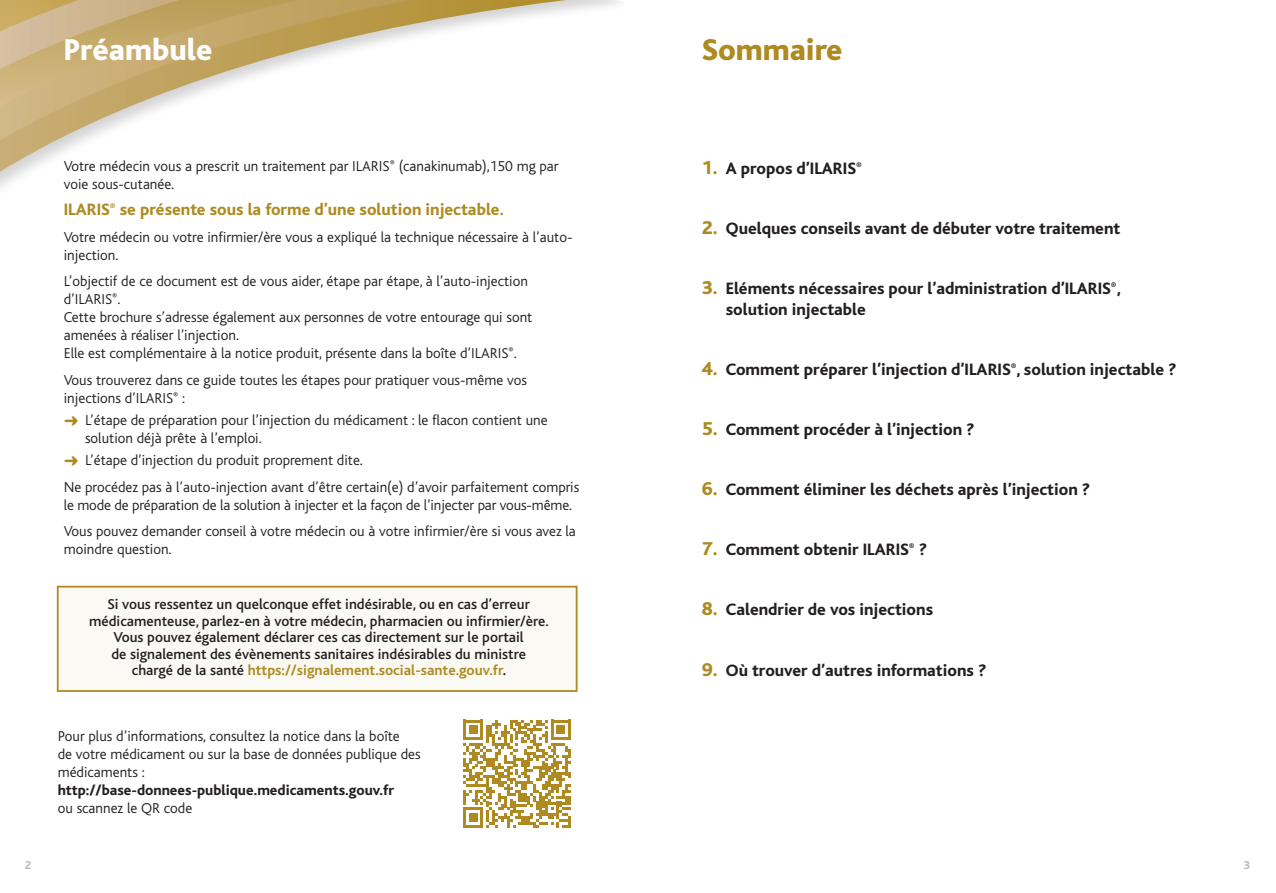
<style>
.page{position:relative;width:1276px;height:893px;background:#fff}
.page>*{position:absolute;margin:0;border:0;box-sizing:border-box;transform-origin:0 0}
.t1{font:800 31.5px "Bliss";color:#fff}
.t2{font:800 31.5px "Bliss";color:#ae8a21}
.t3{font:800 17.25px/21px "Bliss";color:#231f20}
.t4{font:800 17.25px "Bliss";color:#ae8a21}
.t5{font:300 15px/18px "Bliss";color:#231f20}
.t6{font:500 15px/16.5px "Bliss";color:#231f20;text-align:center}
.t7{font:800 15px "Bliss";color:#231f20}
.t8{font:800 12px "Bliss";color:#bcbdc0}
.s1{font-family:"Distro Bats";font-weight:400;font-size:16.5px;color:#ae8a21}
.s2{font-weight:700;color:#ae8a21}
.s3{font-weight:700}
.s4{font-size:19.5px;color:#ae8a21}
</style>
<div class="page">
<svg style="left:0;top:0;width:566px;height:172px"></svg>
<div style="left:57px;top:586px;width:520px;height:106px;background:#fbf9f3;border:2px solid #ae8a21"></div>
<svg style="left:463px;top:720px;width:108px;height:108px"></svg>
<h1 class="t1" style="left:64px;top:34px;width:150px">Préambule</h1>
<h1 class="t2" style="left:702px;top:34px;width:142px">Sommaire</h1>
<p class="t5" style="left:64px;top:157px;width:496px">Votre médecin vous a prescrit un traitement par ILARIS<sup>®</sup> (canakinumab),150 mg par voie sous-cutanée.</p>
<p class="t4" style="left:64px;top:201px;width:441px">ILARIS<sup>®</sup> se présente sous la forme d’une solution injectable.</p>
<p class="t5" style="left:64px;top:228px;width:510px">Votre médecin ou votre infirmier/ère vous a expliqué la technique nécessaire à l’auto&shy;injection.</p>
<p class="t5" style="left:64px;top:273px;width:470px">L’objectif de ce document est de vous aider, étape par étape, à l’auto-injection d’ILARIS<sup>®</sup>.<br>Cette brochure s’adresse également aux personnes de votre entourage qui sont amenées à réaliser l’injection.<br>Elle est complémentaire à la notice produit, présente dans la boîte d’ILARIS<sup>®</sup>.</p>
<p class="t5" style="left:64px;top:371px;width:465px">Vous trouverez dans ce guide toutes les étapes pour pratiquer vous-même vos injections d’ILARIS<sup>®</sup> :</p>
<p class="t5" style="left:85px;top:412px;width:464px;text-indent:-21px"><span class="s1">v</span> L’étape de préparation pour l’injection du médicament : le flacon contient une solution déjà prête à l’emploi.</p>
<p class="t5" style="left:64px;top:448px;width:517px;line-height:26.5px"><span class="s1">v</span> L’étape d’injection du produit proprement dite.<br>Ne procédez pas à l’auto-injection avant d’être certain(e) d’avoir parfaitement compris</p>
<p class="t5" style="left:64px;top:492px;width:513px;line-height:26.5px">le mode de préparation de la solution à injecter et la façon de l’injecter par vous-même.<br>Vous pouvez demander conseil à votre médecin ou à votre infirmier/ère si vous avez la</p>
<p class="t5" style="left:64px;top:541px;width:109px">moindre question.</p>
<p class="t6" style="left:89px;top:596px;width:461px">Si vous ressentez un quelconque effet indésirable, ou en cas d’erreur médicamenteuse, parlez-en à votre médecin, pharmacien ou infirmier/ère.<br>Vous pouvez également déclarer ces cas directement sur le portail<br>de signalement des évènements sanitaires indésirables du ministre chargé de la santé <span class="s2">https://signalement.social-sante.gouv.fr</span><span class="s3">.</span></p>
<p class="t5" style="left:58px;top:727px;width:364px">Pour plus d’informations, consultez la notice dans la boîte<br>de votre médicament ou sur la base de données publique des médicaments :</p>
<p class="t7" style="left:58px;top:782px;width:338px">http://base-donnees-publique.medicaments.gouv.fr</p>
<p class="t5" style="left:58px;top:799px;width:136px">ou scannez le QR code</p>
<p class="t3" style="left:702px;top:159px;width:162px"><span class="s4">1.</span> A propos d’ILARIS<sup>®</sup></p>
<p class="t3" style="left:702px;top:219px;width:420px"><span class="s4">2.</span> Quelques conseils avant de débuter votre traitement</p>
<p class="t3" style="left:726px;top:279px;width:396px;text-indent:-24px"><span class="s4">3.</span> Eléments nécessaires pour l’administration d’ILARIS<sup>®</sup>, solution injectable</p>
<p class="t3" style="left:702px;top:360px;width:476px"><span class="s4">4.</span> Comment préparer l’injection d’ILARIS<sup>®</sup>, solution injectable ?</p>
<p class="t3" style="left:702px;top:420px;width:274px"><span class="s4">5.</span> Comment procéder à l’injection ?</p>
<p class="t3" style="left:702px;top:480px;width:390px"><span class="s4">6.</span> Comment éliminer les déchets après l’injection ?</p>
<p class="t3" style="left:702px;top:540px;width:227px"><span class="s4">7.</span> Comment obtenir ILARIS<sup>®</sup> ?</p>
<p class="t3" style="left:702px;top:600px;width:233px"><span class="s4">8.</span> Calendrier de vos injections</p>
<p class="t3" style="left:702px;top:660px;width:286px"><span class="s4">9.</span> Où trouver d’autres informations ?</p>
<p class="t8" style="left:25px;top:859px;width:8px">2</p>
<p class="t8" style="left:1243px;top:859px;width:8px">3</p>
</div>
